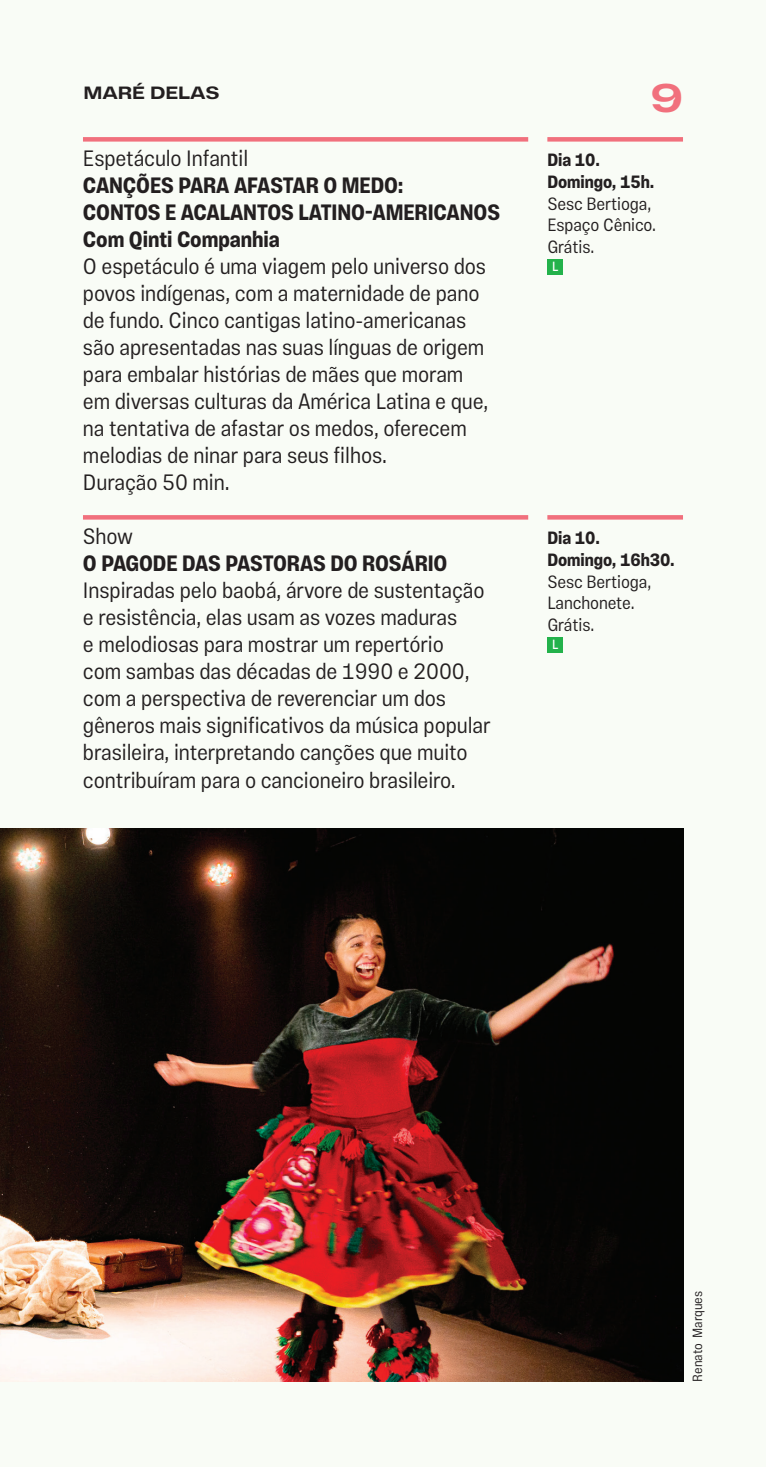
<style>
.page{position:relative;width:766px;height:1467px;background:#fff}
.page>*{position:absolute;margin:0;border:0;box-sizing:border-box;transform-origin:0 0}
.t1{font:700 40.5px "Vinila Extended";color:#f1707d}
.t2{font:300 22.5px/27px "Vinila Condensed";letter-spacing:-.005em;color:#231f20}
.t3{font:700 22.5px/27px "Vinila Condensed";letter-spacing:-.005em;color:#231f20}
.t4{font:300 18px/21.6px "Vinila Condensed";letter-spacing:-.005em;color:#231f20}
.t5{font:700 18px/21.6px "Vinila Condensed";letter-spacing:-.005em;color:#231f20}
.t6{font:700 18px "Vinila Extended";letter-spacing:-.005em;color:#231f20}
.t7{font:300 13.5px "Vinila Condensed";letter-spacing:-.005em;color:#231f20}
.t8{font:13.5px "Vinila Condensed";color:#fff}
</style>
<div class="page">
<div style="left:0;top:0;width:765px;height:1467px;background:#f9fcf6"></div>
<img style="left:0;top:828px;width:682px;height:553px">
<div style="left:83px;top:137px;width:445px;height:5px;background:#f1707d"></div>
<div style="left:83px;top:515px;width:445px;height:5px;background:#f1707d"></div>
<div style="left:547px;top:137px;width:135px;height:5px;background:#f1707d"></div>
<div style="left:547px;top:259px;width:16px;height:15px;background:#23b24b"></div>
<div style="left:547px;top:515px;width:135px;height:5px;background:#f1707d"></div>
<div style="left:547px;top:637px;width:16px;height:15px;background:#23b24b"></div>
<p class="t6" style="left:83px;top:82px;width:138px">MARÉ DELAS</p>
<h1 class="t1" style="left:649px;top:74px;width:35px">9</h1>
<p class="t2" style="left:83px;top:145px;width:167px">Espetáculo Infantil</p>
<p class="t3" style="left:83px;top:172px;width:418px">CANÇÕES PARA AFASTAR O MEDO:<br>CONTOS E ACALANTOS LATINO-AMERICANOS<br>Com Qinti Companhia</p>
<p class="t2" style="left:83px;top:253px;width:407px">O espetáculo é uma viagem pelo universo dos povos indígenas, com a maternidade de pano de fundo. Cinco cantigas latino-americanas são apresentadas nas suas línguas de origem para embalar histórias de mães que moram em diversas culturas da América Latina e que, na tentativa de afastar os medos, oferecem melodias de ninar para seus filhos.<br>Duração 50 min.</p>
<p class="t2" style="left:83px;top:523px;width:51px">Show</p>
<p class="t3" style="left:83px;top:550px;width:366px">O PAGODE DAS PASTORAS DO ROSÁRIO</p>
<p class="t2" style="left:83px;top:577px;width:409px">Inspiradas pelo baobá, árvore de sustentação e resistência, elas usam as vozes maduras<br>e melodiosas para mostrar um repertório<br>com sambas das décadas de 1990 e 2000, com a perspectiva de reverenciar um dos gêneros mais significativos da música popular brasileira, interpretando canções que muito contribuíram para o cancioneiro brasileiro.</p>
<p class="t5" style="left:547px;top:149px;width:108px">Dia 10.<br>Domingo, 15h.</p>
<p class="t4" style="left:547px;top:192px;width:110px">Sesc Bertioga,<br>Espaço Cênico.<br>Grátis.</p>
<p class="t8" style="left:552px;top:258px;width:8px">L</p>
<p class="t5" style="left:547px;top:527px;width:129px">Dia 10.<br>Domingo, 16h30.</p>
<p class="t4" style="left:547px;top:570px;width:105px">Sesc Bertioga,<br>Lanchonete.<br>Grátis.</p>
<p class="t8" style="left:552px;top:636px;width:8px">L</p>
<p class="t7" style="left:689px;top:1381px;width:92px;rotate:-90deg">Renato Marques</p>
</div>
